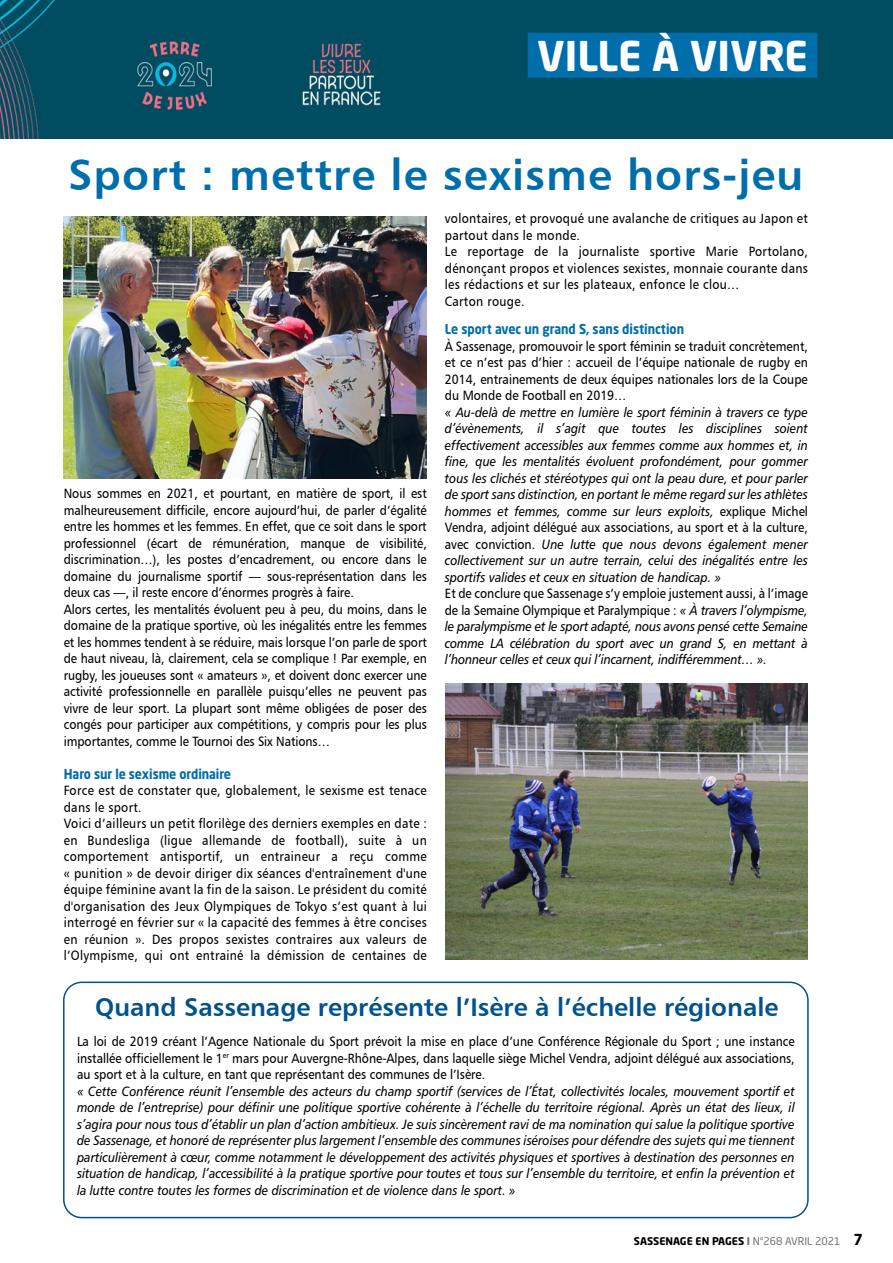
<style>
.page{position:relative;width:893px;height:1263px;background:#fff}
.page>*{position:absolute;margin:0;border:0;box-sizing:border-box;transform-origin:0 0}
.t1{font:43.5px "Humanist 777 BT Bold B";letter-spacing:.025em;color:#006eab}
.t2{font:700 40.5px "Neo Sans Std";color:#fff}
.t3{font:25.5px "Humanist 777 BT Bold B";color:#00528d}
.t4{font:13.5px/16.5px "Humanist 777 BT Roman B";color:#000;scale:.9 1}
.t5{font:13.5px/16.5px "Humanist 777 BT Italic B";color:#000;text-align:justify;scale:.9 1}
.t6{font:13.5px/16.5px "Humanist 777 BT Roman B";letter-spacing:.025em;color:#000;scale:.9 1}
.t7{font:700 13.5px "Neo Sans Std";letter-spacing:-.005em;color:#006eab;scale:.9 1}
.t8{font:700 10.5px "Neo Sans Std";color:#000}
.s1{font-family:"Humanist 777 BT Roman B"}
.s2{font-family:"Humanist 777 BT Italic B"}
.s3{color:#706f75}
.s4{font-weight:400;color:#706f75}
.s5{font-size:15px}
</style>
<div class="page">
<div style="left:0;top:0;width:893px;height:138px;background:#004d61"></div>
<img style="left:64px;top:217px;width:363px;height:262px">
<div style="left:63px;top:981px;width:746px;height:237px;border:2px solid #00528d;border-radius:18px"></div>
<div style="left:528px;top:33px;width:289px;height:45px;background:#006eab"></div>
<img style="left:445px;top:684px;width:363px;height:276px">
<h2 class="t2" style="left:537px;top:30px;width:272px">VILLE À VIVRE</h2>
<h1 class="t1" style="left:68px;top:148px;width:737px">Sport : mettre le sexisme hors-jeu</h1>
<p class="t4" style="left:64px;top:485px;width:405px">Nous sommes en 2021, et pourtant, en matière de sport, il est malheureusement difficile, encore aujourd’hui, de parler d’égalité entre les hommes et les femmes. En effet, que ce soit dans le sport professionnel (écart de rémunération, manque de visibilité, discrimination…), les postes d’encadrement, ou encore dans le domaine du journalisme sportif — sous-représentation dans les deux cas —, il reste encore d’énormes progrès à faire.<br>Alors certes, les mentalités évoluent peu à peu, du moins, dans le domaine de la pratique sportive, où les inégalités entre les femmes et les hommes tendent à se réduire, mais lorsque l’on parle de sport de haut niveau, là, clairement, cela se complique ! Par exemple, en rugby, les joueuses sont « amateurs », et doivent donc exercer une activité professionnelle en parallèle puisqu’elles ne peuvent pas vivre de leur sport. La plupart sont même obligées de poser des congés pour participer aux compétitions, y compris pour les plus importantes, comme le Tournoi des Six Nations…</p>
<p class="t7" style="left:64px;top:765px;width:187px">Haro sur le sexisme ordinaire</p>
<p class="t6" style="left:64px;top:782px;width:405px">Force est de constater que, globalement, le sexisme est tenace dans le sport.<br>Voici d’ailleurs un petit florilège des derniers exemples en date : en Bundesliga (ligue allemande de football), suite à un comportement antisportif, un entraineur a reçu comme « punition » de devoir diriger dix séances d'entraînement d'une équipe féminine avant la fin de la saison. Le président du comité d'organisation des Jeux Olympiques de Tokyo s’est quant à lui interrogé en février sur « la capacité des femmes à être concises en réunion ». Des propos sexistes contraires aux valeurs de l’Olympisme, qui ont entrainé la démission de centaines de</p>
<p class="t6" style="left:445px;top:210px;width:405px">volontaires, et provoqué une avalanche de critiques au Japon et partout dans le monde.<br>Le reportage de la journaliste sportive Marie Portolano, dénonçant propos et violences sexistes, monnaie courante dans les rédactions et sur les plateaux, enfonce le clou…<br>Carton rouge.</p>
<p class="t7" style="left:445px;top:321px;width:267px">Le sport avec un grand S, sans distinction</p>
<p class="t4" style="left:445px;top:338px;width:405px;text-align:justify">À Sassenage, promouvoir le sport féminin se traduit concrètement, et ce n’est pas d’hier : accueil de l’équipe nationale de rugby en 2014, entrainements de deux équipes nationales lors de la Coupe du Monde de Football en 2019…</p>
<p class="t5" style="left:445px;top:404px;width:405px">« Au-delà de mettre en lumière le sport féminin à travers ce type d’évènements, il s’agit que toutes les disciplines soient effectivement accessibles aux femmes comme aux hommes et, in fine, que les mentalités évoluent profondément, pour gommer tous les clichés et stéréotypes qui ont la peau dure, et pour parler de sport sans distinction, en portant le même regard sur les athlètes hommes et femmes, comme sur leurs exploits, <span class="s1">explique Michel</span></p>
<p class="t4" style="left:445px;top:519px;width:405px">Vendra, adjoint délégué aux associations, au sport et à la culture,</p>
<p class="t5" style="left:445px;top:536px;width:405px"><span class="s1">avec conviction.</span> Une lutte que nous devons également mener collectivement sur un autre terrain, celui des inégalités entre les sportifs valides et ceux en situation de handicap. »</p>
<p class="t4" style="left:445px;top:585px;width:405px">Et de conclure que Sassenage s’y emploie justement aussi, à l’image de la Semaine Olympique et Paralympique : <span class="s2">« À travers l’olympisme,</span></p>
<p class="t5" style="left:445px;top:618px;width:405px">le paralympisme et le sport adapté, nous avons pensé cette Semaine comme LA célébration du sport avec un grand S, en mettant à l’honneur celles et ceux qui l’incarnent, indifféremment… ».</p>
<h3 class="t3" style="left:95px;top:991px;width:685px">Quand Sassenage représente l’Isère à l’échelle régionale</h3>
<p class="t4" style="left:77px;top:1033px;width:799px;text-align:justify">La loi de 2019 créant l’Agence Nationale du Sport prévoit la mise en place d’une Conférence Régionale du Sport ; une instance installée officiellement le 1<sup>er</sup> mars pour Auvergne-Rhône-Alpes, dans laquelle siège Michel Vendra, adjoint délégué aux associations, au sport et à la culture, en tant que représentant des communes de l’Isère.</p>
<p class="t5" style="left:77px;top:1082px;width:799px">« Cette Conférence réunit l’ensemble des acteurs du champ sportif (services de l’État, collectivités locales, mouvement sportif et monde de l’entreprise) pour définir une politique sportive cohérente à l’échelle du territoire régional. Après un état des lieux, il s’agira pour nous tous d’établir un plan d’action ambitieux. Je suis sincèrement ravi de ma nomination qui salue la politique sportive de Sassenage, et honoré de représenter plus largement l’ensemble des communes iséroises pour défendre des sujets qui me tiennent particulièrement à cœur, comme notamment le développement des activités physiques et sportives à destination des personnes en situation de handicap, l’accessibilité à la pratique sportive pour toutes et tous sur l’ensemble du territoire, et enfin la prévention et la lutte contre toutes les formes de discrimination et de violence dans le sport. »</p>
<p class="t8" style="left:634px;top:1234px;width:231px">SASSENAGE EN PAGES <span class="s3">I</span> <span class="s4">N°268 AVRIL 2021</span> <span class="s5">7</span></p>
</div>
